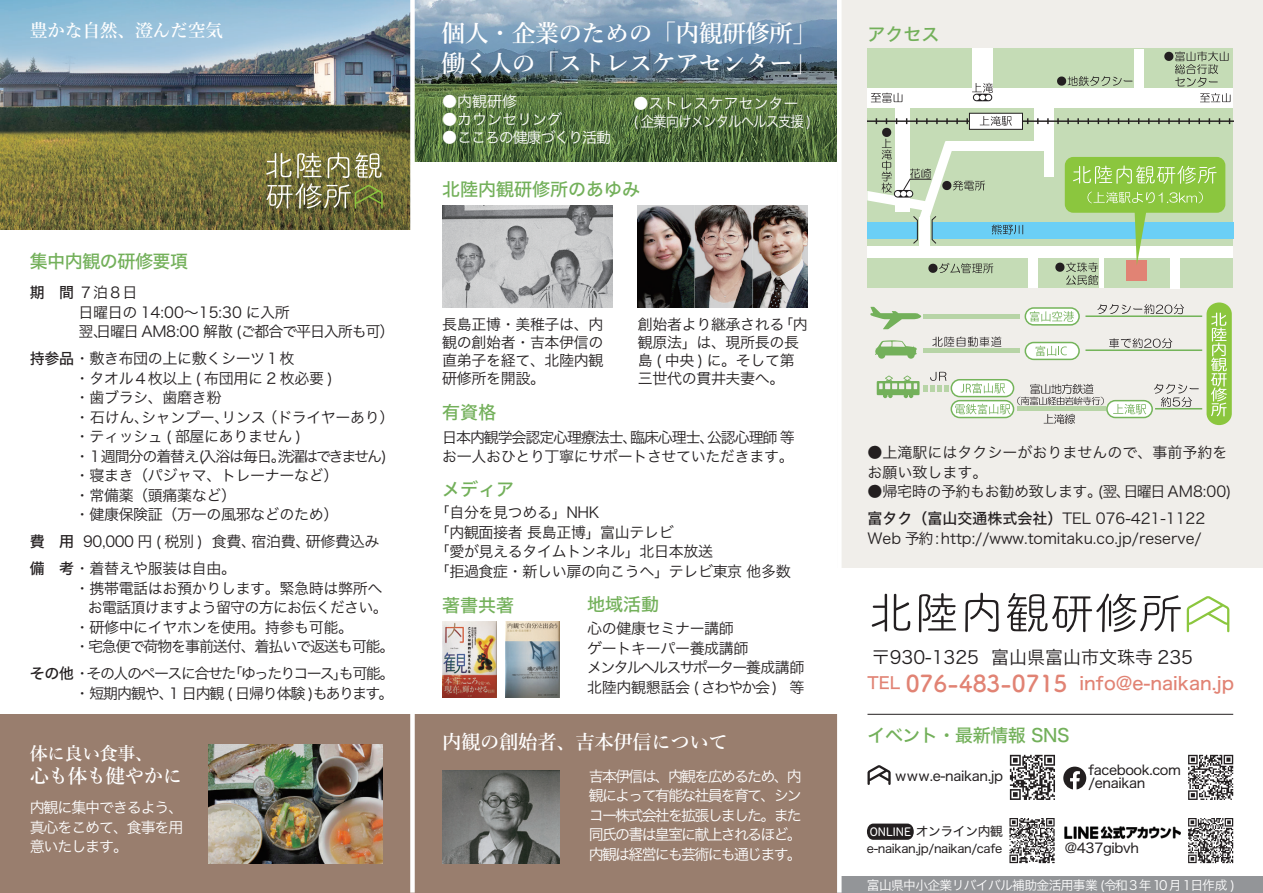
<style>
.page{position:relative;width:1263px;height:893px;background:#fff}
.page>*{position:absolute;margin:0;border:0;box-sizing:border-box;transform-origin:0 0}
.t1{font:600 24px/30px "Yu Min";letter-spacing:-.025em;color:#fff}
.t2{font:600 19.5px "Yu Min";letter-spacing:-.025em;color:#fff}
.t3{font:18px "Hiragino Sans W5";color:#e18374}
.t4{font:18px "Hiragino Sans W5";color:#73b05a}
.t5{font:18px "Hiragino Sans W5";letter-spacing:-.025em;color:#73b05a}
.t6{font:18px "Hiragino Sans W3";color:#231f20}
.t7{font:600 18px "Yu Min";letter-spacing:-.025em;color:#fff}
.t8{font:15px/19.5px "Hiragino Sans W3";letter-spacing:-.025em;color:#231f20}
.t9{font:15px/19.5px "Hiragino Sans W3";letter-spacing:-.075em;color:#fff;text-align:justify}
.t10{font:15px/19.5px "Hiragino Sans W3";color:#231f20}
.t11{font:15px "Hiragino Sans W3";letter-spacing:-.075em;color:#231f20}
.t12{font:15px "Hiragino Sans W3";letter-spacing:-.1em;color:#231f20}
.t13{font:15px "Hiragino Sans W3";letter-spacing:-.05em;color:#231f20}
.t14{font:15px "Hiragino Sans W3";color:#fff}
.t15{font:15px "Hiragino Sans W5";color:#231f20}
.t16{font:13.5px/12.8px "Hiragino Sans W4";letter-spacing:-.025em;color:#231f20}
.t17{font:12.75px "Hiragino Sans W3";letter-spacing:-.05em;color:#fff}
.t18{font:12.75px "Hiragino Sans W4";letter-spacing:-.025em;color:#231f20}
.t19{font:12px "Hiragino Sans W4";letter-spacing:-.03em;color:#231f20}
.s1{font-family:"Hiragino Sans W5"}
.s2{font-size:16.5px}
.s3{font-family:"Tsuku A Rd Gothic";font-weight:700;font-size:23.25px}
.s4{font-family:"Yu Kyo Yoko";font-weight:700;font-size:11.1px;color:#fff}
</style>
<div class="page">
<img style="left:415px;top:0;width:422px;height:162px">
<div style="left:0;top:714px;width:412px;height:179px;background:#997e6e"></div>
<img style="left:0;top:0;width:410px;height:230px">
<div style="left:838px;top:0;width:425px;height:567px;background:#f0eeea"></div>
<div style="left:867px;top:49px;width:366px;height:239px;background:#c5dcb6"></div>
<div style="left:867px;top:89px;width:366px;height:19px;background:#fff"></div>
<div style="left:1034px;top:101px;width:19px;height:49px;background:#fff"></div>
<div style="left:896px;top:90px;width:14px;height:122px;background:#fff"></div>
<div style="left:1029px;top:256px;width:9px;height:32px;background:#fff"></div>
<div style="left:973px;top:49px;width:20px;height:54px;background:#fff"></div>
<div style="left:1134px;top:49px;width:9px;height:47px;background:#fff"></div>
<div style="left:1170px;top:257px;width:9px;height:31px;background:#fff"></div>
<hr style="left:1100px;top:258px;width:4px;height:30px;background:#fff">
<div style="left:969px;top:113px;width:54px;height:17px;background:#fff;border:1px solid #231f20"></div>
<svg style="left:871px;top:93px;width:31px;height:9px"></svg>
<svg style="left:1200px;top:93px;width:30px;height:9px"></svg>
<svg style="left:1164px;top:51px;width:64px;height:36px"></svg>
<svg style="left:1057px;top:76px;width:75px;height:10px"></svg>
<svg style="left:973px;top:94px;width:19px;height:7px"></svg>
<svg style="left:972px;top:83px;width:21px;height:17px"></svg>
<svg style="left:867px;top:116px;width:366px;height:169px"></svg>
<svg style="left:872px;top:594px;width:38px;height:38px"></svg>
<svg style="left:919px;top:593px;width:37px;height:39px"></svg>
<svg style="left:965px;top:593px;width:34px;height:39px"></svg>
<svg style="left:1187px;top:596px;width:42px;height:36px"></svg>
<svg style="left:1007px;top:593px;width:174px;height:39px"></svg>
<img style="left:638px;top:206px;width:170px;height:102px">
<img style="left:442px;top:206px;width:170px;height:102px">
<img style="left:505px;top:621px;width:54px;height:76px">
<img style="left:442px;top:621px;width:54px;height:76px">
<div style="left:412px;top:714px;width:426px;height:179px;background:#997e6e"></div>
<img style="left:208px;top:744px;width:175px;height:119px">
<svg style="left:875px;top:340px;width:42px;height:19px"></svg>
<svg style="left:870px;top:307px;width:51px;height:22px"></svg>
<hr style="left:1017px;top:407px;width:88px;height:4px;background:#b7d4a6">
<hr style="left:923px;top:314px;width:97px;height:4px;background:#b7d4a6">
<svg style="left:877px;top:372px;width:72px;height:26px"></svg>
<svg style="left:1154px;top:384px;width:45px;height:23px"></svg>
<svg style="left:1097px;top:304px;width:87px;height:10px"></svg>
<svg style="left:1044px;top:414px;width:31px;height:10px"></svg>
<svg style="left:1017px;top:384px;width:87px;height:21px"></svg>
<div style="left:951px;top:380px;width:62px;height:17px;background:#fff;border-radius:8px"></div>
<div style="left:950px;top:379px;width:64px;height:18px;border:2px solid #74b45a;border-radius:8px"></div>
<div style="left:1206px;top:302px;width:26px;height:123px;background:#8bc63e;border-radius:12px"></div>
<svg style="left:960px;top:383px;width:45px;height:10px"></svg>
<svg style="left:951px;top:401px;width:62px;height:16px"></svg>
<div style="left:950px;top:400px;width:64px;height:18px;border:2px solid #74b45a;border-radius:8px"></div>
<svg style="left:955px;top:404px;width:55px;height:10px"></svg>
<div style="left:1025px;top:308px;width:54px;height:17px;background:#fff;border-radius:8px"></div>
<div style="left:1024px;top:307px;width:56px;height:19px;border:2px solid #74b45a;border-radius:8px"></div>
<svg style="left:1030px;top:311px;width:44px;height:11px"></svg>
<hr style="left:923px;top:349px;width:97px;height:4px;background:#b7d4a6">
<div style="left:1025px;top:342px;width:54px;height:17px;background:#fff;border-radius:8px"></div>
<div style="left:1024px;top:342px;width:56px;height:18px;border:2px solid #74b45a;border-radius:8px"></div>
<svg style="left:1036px;top:346px;width:31px;height:10px"></svg>
<div style="left:1107px;top:401px;width:45px;height:16px;background:#fff;border-radius:8px"></div>
<div style="left:1106px;top:400px;width:47px;height:18px;border:2px solid #74b45a;border-radius:8px"></div>
<svg style="left:1113px;top:404px;width:33px;height:10px"></svg>
<hr style="left:1155px;top:408px;width:47px;height:1px;background:#74b45a">
<hr style="left:1085px;top:315px;width:117px;height:2px;background:#74b45a">
<svg style="left:1109px;top:338px;width:63px;height:10px"></svg>
<svg style="left:932px;top:336px;width:69px;height:11px"></svg>
<hr style="left:1085px;top:349px;width:117px;height:2px;background:#74b45a">
<svg style="left:1211px;top:313px;width:16px;height:103px"></svg>
<img style="left:442px;top:771px;width:117px;height:92px">
<svg style="left:266px;top:152px;width:117px;height:57px;background:#8b895c"></svg>
<svg style="left:867px;top:765px;width:24px;height:20px"></svg>
<svg style="left:1063px;top:767px;width:23px;height:22px"></svg>
<img style="left:1065px;top:826px;width:116px;height:12px">
<svg style="left:1188px;top:818px;width:45px;height:45px"></svg>
<svg style="left:1009px;top:818px;width:45px;height:45px"></svg>
<svg style="left:1010px;top:755px;width:45px;height:45px"></svg>
<svg style="left:1188px;top:755px;width:45px;height:45px"></svg>
<svg style="left:867px;top:824px;width:47px;height:16px"></svg>
<hr style="left:867px;top:714px;width:366px;height:1px;background:#231f20">
<div style="left:838px;top:876px;width:425px;height:17px;background:#939598"></div>
<div style="left:410px;top:0;width:5px;height:893px;background:#fff"></div>
<hr style="left:837px;top:0;width:4px;height:893px;background:#fff">
<p class="t7" style="left:30px;top:20px;width:195px">豊かな自然、澄んだ空気</p>
<p class="t5" style="left:30px;top:245px;width:160px">集中内観の研修要項</p>
<p class="t8" style="left:30px;top:282px;width:109px"><span class="s1">期　間</span>７泊８日</p>
<p class="t8" style="left:79px;top:301px;width:317px">日曜日の 14:00～15:30 に入所<br>翌、日曜日 AM8:00 解散 (ご都合で平日入所も可）</p>
<p class="t8" style="left:75px;top:367px;width:321px">・タオル４枚以上 ( 布団用に 2 枚必要 )<br>・歯ブラシ、歯磨き粉<br>・ 石けん、シャンプー、リンス（ドライヤーあり）・ティッシュ ( 部屋にありません )<br>・ 1週間分の着替え(入浴は毎日。洗濯はできません)・寝まき（パジャマ、トレーナーなど）<br>・常備薬（頭痛薬など）<br>・健康保険証（万一の風邪などのため）</p>
<p class="t8" style="left:83px;top:531px;width:298px">90,000 円 ( 税別 ) 食費、宿泊費、研修費込み</p>
<p class="t8" style="left:75px;top:577px;width:309px">・携帯電話はお預かりします。緊急時は弊所へ</p>
<p class="t13" style="left:88px;top:594px;width:302px">お電話頂けますよう留守の方にお伝ください。</p>
<p class="t8" style="left:75px;top:616px;width:280px">・研修中にイヤホンを使用。持参も可能。</p>
<p class="t11" style="left:75px;top:633px;width:321px">・宅急便で荷物を事前送付、着払いで返送も可能。</p>
<p class="t11" style="left:75px;top:680px;width:320px">・短期内観や、1 日内観 ( 日帰り体験 )もあります。</p>
<p class="t8" style="left:30px;top:348px;width:266px"><span class="s1">持参品</span>・敷き布団の上に敷くシーツ１枚</p>
<p class="t15" style="left:30px;top:528px;width:46px">費　用</p>
<p class="t8" style="left:30px;top:558px;width:208px"><span class="s1">備　考</span>・着替えや服装は自由。</p>
<p class="t12" style="left:30px;top:660px;width:366px"><span class="s1">その他</span>・その人のペースに合せた｢ゆったりコース｣も可能。</p>
<p class="t7" style="left:30px;top:743px;width:125px">体に良い食事、</p>
<h2 class="t2" style="left:30px;top:764px;width:154px">心も体も健やかに</h2>
<p class="t9" style="left:30px;top:797px;width:155px">内観に集中できるよう、真心をこめて、食事を用意いたします。</p>
<h1 class="t1" style="left:441px;top:19px;width:377px">個人・企業のための「内観研修所」働く人の「ストレスケアセンター」</h1>
<p class="t9" style="left:442px;top:90px;width:76px">●内観研修</p>
<p class="t14" style="left:442px;top:106px;width:121px">●カウンセリング</p>
<p class="t9" style="left:442px;top:126px;width:170px">●こころの健康づくり活動</p>
<p class="t9" style="left:634px;top:93px;width:179px;line-height:18px">●ストレスケアセンター<br>( 企業向けメンタルヘルス支援 )</p>
<p class="t4" style="left:442px;top:173px;width:199px">北陸内観研修所のあゆみ</p>
<p class="t8" style="left:442px;top:314px;width:163px;line-height:18px;text-align:justify">長島正博・美稚子は、内観の創始者・吉本伊信の直弟子を経て、北陸内観研修所を開設。</p>
<p class="t8" style="left:638px;top:314px;width:172px;line-height:18px">創始者より継承される「内観原法」は、現所長の長島 ( 中央 ) に。そして第三世代の貫井夫妻へ。</p>
<p class="t4" style="left:442px;top:396px;width:55px">有資格</p>
<p class="t8" style="left:442px;top:426px;width:354px">日本内観学会認定心理療法士、臨床心理士、公認心理師 等お一人おひとり丁寧にサポートさせていただきます。</p>
<p class="t4" style="left:442px;top:473px;width:73px">メディア</p>
<p class="t8" style="left:435px;top:502px;width:357px">「自分を見つめる」NHK<br>「内観面接者 長島正博」富山テレビ<br>「愛が見えるタイムトンネル」北日本放送<br>「拒過食症・新しい扉の向こうへ」テレビ東京 他多数</p>
<p class="t4" style="left:442px;top:589px;width:73px">著書共著</p>
<p class="t4" style="left:587px;top:588px;width:73px">地域活動</p>
<p class="t8" style="left:587px;top:618px;width:219px">心の健康セミナー講師<br>ゲートキーパー養成講師<br>メンタルヘルスサポーター養成講師北陸内観懇話会 ( さわやか会 )　等</p>
<h2 class="t2" style="left:442px;top:731px;width:287px">内観の創始者、吉本伊信について</h2>
<p class="t9" style="left:589px;top:765px;width:214px">吉本伊信は、内観を広めるため、内観によって有能な社員を育て、シンコー株式会社を拡張しました。また同氏の書は皇室に献上されるほど。内観は経営にも芸術にも通じます。</p>
<p class="t4" style="left:867px;top:18px;width:73px">アクセス</p>
<p class="t10" style="left:867px;top:442px;width:361px">●上滝駅にはタクシーがおりませんので、事前予約をお願い致します。</p>
<p class="t8" style="left:867px;top:477px;width:366px;line-height:27px">●帰宅時の予約もお勧め致します。(翌、日曜日 AM8:00)<span class="s1">富タク（富山交通株式会社）</span>TEL 076-421-1122</p>
<p class="t10" style="left:867px;top:527px;width:336px">Web 予約 : http://www.tomitaku.co.jp/reserve/</p>
<p class="t6" style="left:872px;top:641px;width:323px">〒930-1325 富山県富山市文珠寺 235</p>
<p class="t3" style="left:867px;top:667px;width:368px"><span class="s2">TEL</span> <span class="s3">076-483-0715</span> info@e-naikan.jp</p>
<p class="t5" style="left:867px;top:719px;width:204px">イベント・最新情報 SNS</p>
<p class="t16" style="left:895px;top:769px;width:110px">www.e-naikan.jp</p>
<p class="t18" style="left:870px;top:820px;width:135px"><span class="s4">ONLINE</span> オンライン内観</p>
<p class="t16" style="left:1088px;top:763px;width:94px">facebook.com /enaikan</p>
<p class="t19" style="left:867px;top:838px;width:137px">e-naikan.jp/naikan/cafe</p>
<p class="t16" style="left:1065px;top:841px;width:76px">@437gibvh</p>
<p class="t17" style="left:867px;top:873px;width:370px">富山県中小企業リバイバル補助金活用事業 (令和3年10月1日作成 )</p>
</div>
